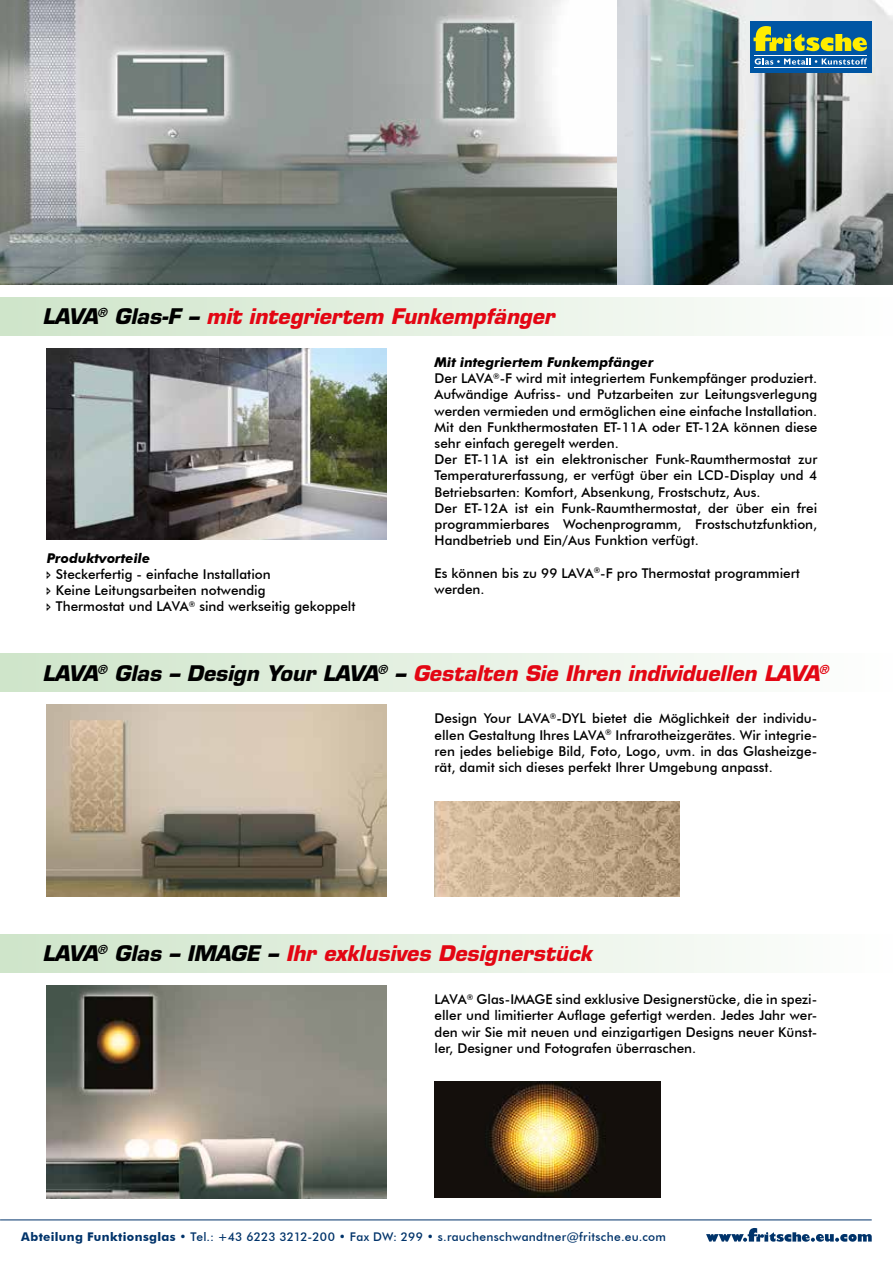
<style>
.page{position:relative;width:893px;height:1263px;background:#fff}
.page>*{position:absolute;margin:0;border:0;box-sizing:border-box;transform-origin:0 0}
.t1{font:italic 700 21px "Eurostile LT Std";color:#e30613}
.t2{font:500 13.5px/16.2px "Futura BT";color:#000}
.t3{font:italic 700 13.5px "Futura BT";color:#000}
.t4{font:500 12px "Futura BT";letter-spacing:.025em;color:#00336a}
.s1{color:#000}
.s2{font-weight:700;font-style:italic}
.s3{font-weight:700}
</style>
<div class="page">
<img style="left:0;top:0;width:893px;height:284px">
<div style="left:750px;top:21px;width:122px;height:51px;background:#0056a4"></div>
<svg style="left:753px;top:26px;width:114px;height:25px"></svg>
<hr style="left:755px;top:56px;width:112px;height:1px;background:#fff">
<hr style="left:755px;top:67px;width:112px;height:1px;background:#fff">
<svg style="left:755px;top:58px;width:112px;height:7px"></svg>
<div style="left:0;top:297px;width:893px;height:38px;background:linear-gradient(to right,#cee4c9,#fefefe)"></div>
<img style="left:47px;top:348px;width:340px;height:191px">
<svg style="left:706px;top:1228px;width:166px;height:14px"></svg>
<hr style="left:0;top:1219px;width:872px;height:1px;background:#00336a">
<div style="left:0;top:654px;width:893px;height:38px;background:linear-gradient(to right,#cee4c9,#fefefe)"></div>
<img style="left:47px;top:705px;width:340px;height:191px">
<img style="left:435px;top:801px;width:244px;height:95px">
<div style="left:0;top:934px;width:893px;height:39px;background:linear-gradient(to right,#cee4c9,#fefefe)"></div>
<img style="left:47px;top:985px;width:340px;height:213px">
<img style="left:435px;top:1081px;width:225px;height:117px">
<h1 class="t1" style="left:43px;top:303px;width:513px"><span class="s1">LAVA</span><sup>®</sup> <span class="s1">Glas-F –</span> mit integriertem Funkempfänger</h1>
<p class="t2" style="left:435px;top:354px;width:384px"><span class="s2">Mit integriertem Funkempfänger<br></span>Der LAVA<sup>®</sup>-F wird mit integriertem Funkempfänger produziert.<br>Aufwändige Aufriss- und Putzarbeiten zur Leitungsverlegung werden vermieden und ermöglichen eine einfache Installation.<br>Mit den Funkthermostaten ET-11A oder ET-12A können diese sehr einfach geregelt werden.<br>Der ET-11A ist ein elektronischer Funk-Raumthermostat zur Temperaturerfassung, er verfügt über ein LCD-Display und 4<br>Betriebsarten: Komfort, Absenkung, Frostschutz, Aus.<br>Der ET-12A ist ein Funk-Raumthermostat, der über ein frei programmierbares Wochenprogramm, Frostschutzfunktion, Handbetrieb und Ein/Aus Funktion verfügt.</p>
<p class="t2" style="left:435px;top:564px;width:367px">Es können bis zu 99 LAVA<sup>®</sup>-F pro Thermostat programmiert werden.</p>
<p class="t3" style="left:47px;top:549px;width:105px">Produktvorteile</p>
<p class="t2" style="left:56px;top:566px;width:301px">Steckerfertig - einfache Installation<br>Keine Leitungsarbeiten notwendig<br>Thermostat und LAVA<sup>®</sup> sind werkseitig gekoppelt</p>
<h1 class="t1" style="left:43px;top:660px;width:787px"><span class="s1">LAVA</span><sup>®</sup> <span class="s1">Glas – Design Your LAVA</span><sup>®</sup> <span class="s1">–</span> Gestalten Sie Ihren individuellen LAVA<sup>®</sup></h1>
<p class="t2" style="left:435px;top:710px;width:384px;text-align:justify">Design Your LAVA<sup>®</sup>-DYL bietet die Möglichkeit der individu&shy;ellen Gestaltung Ihres LAVA<sup>®</sup> Infrarotheizgerätes. Wir integrie&shy;ren jedes beliebige Bild, Foto, Logo, uvm. in das Glasheizge&shy;rät, damit sich dieses perfekt Ihrer Umgebung anpasst.</p>
<h1 class="t1" style="left:43px;top:941px;width:551px"><span class="s1">LAVA</span><sup>®</sup> <span class="s1">Glas – IMAGE –</span> Ihr exklusives Designerstück</h1>
<p class="t2" style="left:435px;top:991px;width:384px;text-align:justify">LAVA<sup>®</sup> Glas-IMAGE sind exklusive Designerstücke, die in spezi&shy;eller und limitierter Auflage gefertigt werden. Jedes Jahr wer&shy;den wir Sie mit neuen und einzigartigen Designs neuer Künst&shy;ler, Designer und Fotografen überraschen.</p>
<p class="t4" style="left:21px;top:1230px;width:646px"><span class="s3">Abteilung Funktionsglas</span> • Tel.: +43 6223 3212-200 • Fax DW: 299 • s.rauchenschwandtner@fritsche.eu.com</p>
</div>
